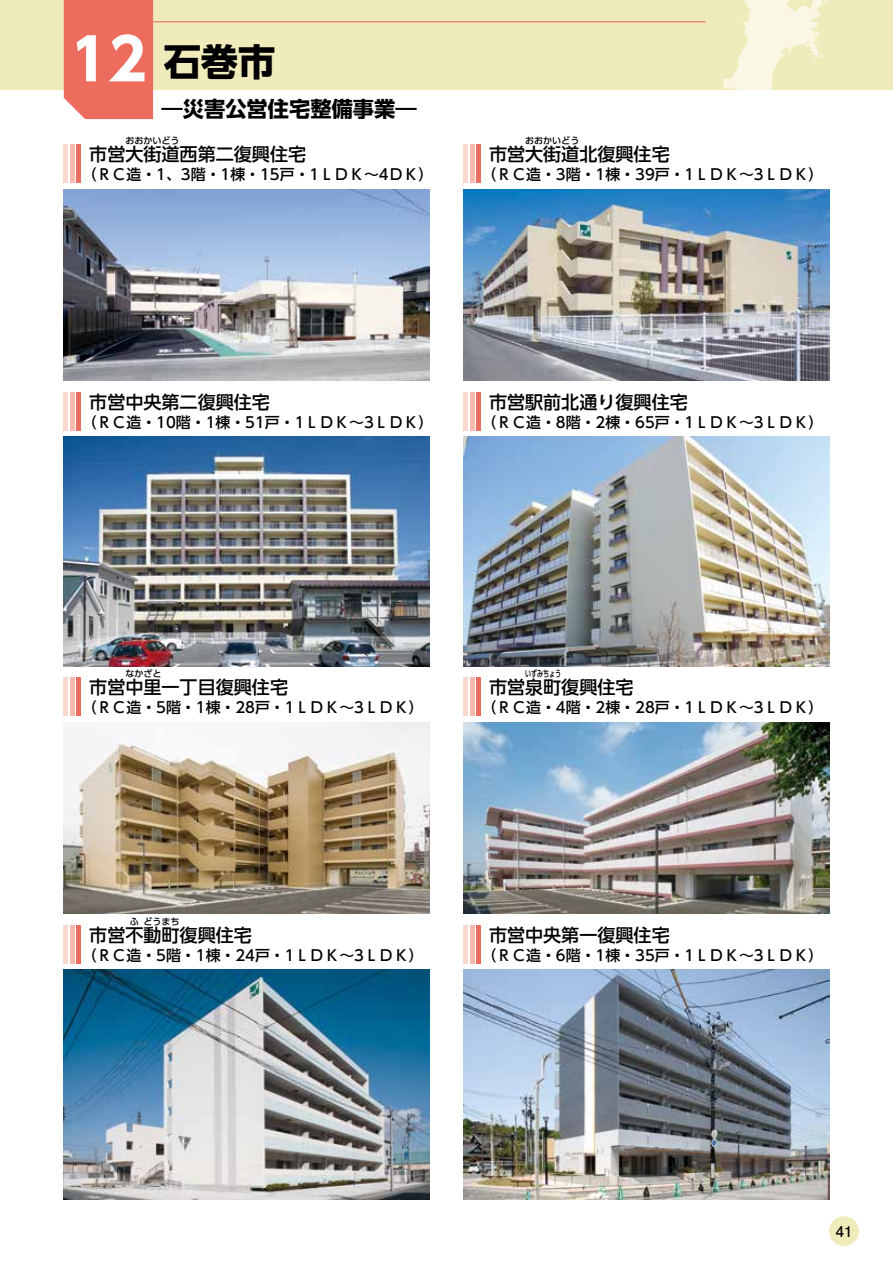
<style>
.page{position:relative;width:893px;height:1263px;background:#fff}
.page>*{position:absolute;margin:0;border:0;box-sizing:border-box;transform-origin:0 0}
.t1{font:700 37.2px "UD Shin Go Pr 6 N";color:#000}
.t2{font:700 21.3px "UD Shin Go Pr 6 N";color:#000}
.t3{font:500 18px "UD Shin Go Pr 6 N";color:#000}
.t4{font:500 14.85px "UD Shin Go Pr 6 N";color:#000}
.t5{font:700 14.85px "Futo Go B101 Pr 6 N";color:#000}
.t6{font:500 9px "UD Shin Go Pr 6 N";color:#000}
.t7{font:500 9px "UD Shin Go Pr 6 N";color:#000;scale:.67 1}
.s1{font-size:57.45px;color:#fff}
</style>
<div class="page">
<div style="left:0;top:0;width:893px;height:89px;background:#f0ebba"></div>
<svg style="left:723px;top:0;width:106px;height:89px"></svg>
<div style="left:829px;top:1216px;width:30px;height:30px;background:#f0ebba;border-radius:50%"></div>
<div style="left:64px;top:0;width:89px;height:119px;background:#ec6d5e"></div>
<hr style="left:153px;top:21px;width:553px;height:1px;background:#ec6d5e">
<hr style="left:64px;top:145px;width:4px;height:38px;background:#fad8cd">
<hr style="left:70px;top:145px;width:4px;height:38px;background:#f6bbab">
<hr style="left:77px;top:145px;width:4px;height:38px;background:#ec6d5e">
<img style="left:64px;top:189px;width:365px;height:191px">
<div style="left:463px;top:145px;width:5px;height:38px;background:#fad8cd"></div>
<hr style="left:470px;top:145px;width:4px;height:38px;background:#f6bbab">
<hr style="left:476px;top:145px;width:4px;height:38px;background:#ec6d5e">
<img style="left:463px;top:189px;width:366px;height:191px">
<hr style="left:64px;top:392px;width:4px;height:38px;background:#fad8cd">
<hr style="left:70px;top:392px;width:4px;height:38px;background:#f6bbab">
<hr style="left:77px;top:392px;width:4px;height:38px;background:#ec6d5e">
<img style="left:64px;top:436px;width:365px;height:230px">
<div style="left:463px;top:392px;width:5px;height:38px;background:#fad8cd"></div>
<hr style="left:470px;top:392px;width:4px;height:38px;background:#f6bbab">
<hr style="left:476px;top:392px;width:4px;height:38px;background:#ec6d5e">
<img style="left:463px;top:436px;width:366px;height:230px">
<hr style="left:64px;top:678px;width:4px;height:38px;background:#fad8cd">
<hr style="left:70px;top:678px;width:4px;height:38px;background:#f6bbab">
<hr style="left:77px;top:678px;width:4px;height:38px;background:#ec6d5e">
<img style="left:64px;top:722px;width:365px;height:191px">
<div style="left:463px;top:678px;width:5px;height:38px;background:#fad8cd"></div>
<hr style="left:470px;top:678px;width:4px;height:38px;background:#f6bbab">
<hr style="left:476px;top:678px;width:4px;height:38px;background:#ec6d5e">
<img style="left:463px;top:722px;width:366px;height:191px">
<hr style="left:64px;top:925px;width:4px;height:38px;background:#fad8cd">
<hr style="left:70px;top:925px;width:4px;height:38px;background:#f6bbab">
<hr style="left:77px;top:925px;width:4px;height:38px;background:#ec6d5e">
<img style="left:64px;top:969px;width:365px;height:230px">
<div style="left:463px;top:925px;width:5px;height:38px;background:#fad8cd"></div>
<hr style="left:470px;top:925px;width:4px;height:38px;background:#f6bbab">
<hr style="left:476px;top:925px;width:4px;height:38px;background:#ec6d5e">
<img style="left:463px;top:969px;width:366px;height:230px">
<p class="t1" style="left:71px;top:32px;width:206px"><span class="s1">12</span> 石巻市</p>
<p class="t2" style="left:162px;top:91px;width:257px">―災害公営住宅整備事業―</p>
<p class="t3" style="left:89px;top:140px;width:218px">市営大街道西第二復興住宅</p>
<p class="t6" style="left:125px;top:134px;width:56px">おおかいどう</p>
<p class="t4" style="left:82px;top:162px;width:353px">（ＲＣ造・1、3階・1棟・15戸・1ＬＤＫ～4ＤＫ）</p>
<p class="t6" style="left:525px;top:134px;width:56px">おおかいどう</p>
<p class="t4" style="left:482px;top:162px;width:343px">（ＲＣ造・3階・1棟・39戸・1ＬＤＫ～3ＬＤＫ）</p>
<p class="t3" style="left:489px;top:140px;width:182px">市営大街道北復興住宅</p>
<p class="t3" style="left:89px;top:387px;width:182px">市営中央第二復興住宅</p>
<p class="t4" style="left:82px;top:410px;width:353px">（ＲＣ造・10階・1棟・51戸・1ＬＤＫ～3ＬＤＫ）</p>
<p class="t3" style="left:489px;top:387px;width:200px">市営駅前北通り復興住宅</p>
<p class="t4" style="left:482px;top:410px;width:343px">（ＲＣ造・8階・2棟・65戸・1ＬＤＫ～3ＬＤＫ）</p>
<p class="t6" style="left:125px;top:667px;width:38px">なかざと</p>
<p class="t4" style="left:82px;top:695px;width:343px">（ＲＣ造・5階・1棟・28戸・1ＬＤＫ～3ＬＤＫ）</p>
<p class="t3" style="left:89px;top:673px;width:200px">市営中里一丁目復興住宅</p>
<p class="t7" style="left:525px;top:667px;width:55px">いずみちょう</p>
<p class="t4" style="left:482px;top:695px;width:343px">（ＲＣ造・4階・2棟・28戸・1ＬＤＫ～3ＬＤＫ）</p>
<p class="t3" style="left:489px;top:673px;width:146px">市営泉町復興住宅</p>
<p class="t6" style="left:130px;top:914px;width:11px">ふ</p>
<p class="t6" style="left:144px;top:914px;width:38px">どうまち</p>
<p class="t4" style="left:82px;top:943px;width:343px">（ＲＣ造・5階・1棟・24戸・1ＬＤＫ～3ＬＤＫ）</p>
<p class="t3" style="left:89px;top:920px;width:164px">市営不動町復興住宅</p>
<p class="t3" style="left:489px;top:920px;width:182px">市営中央第一復興住宅</p>
<p class="t4" style="left:482px;top:943px;width:343px">（ＲＣ造・6階・1棟・35戸・1ＬＤＫ～3ＬＤＫ）</p>
<p class="t5" style="left:836px;top:1219px;width:18px">41</p>
</div>
